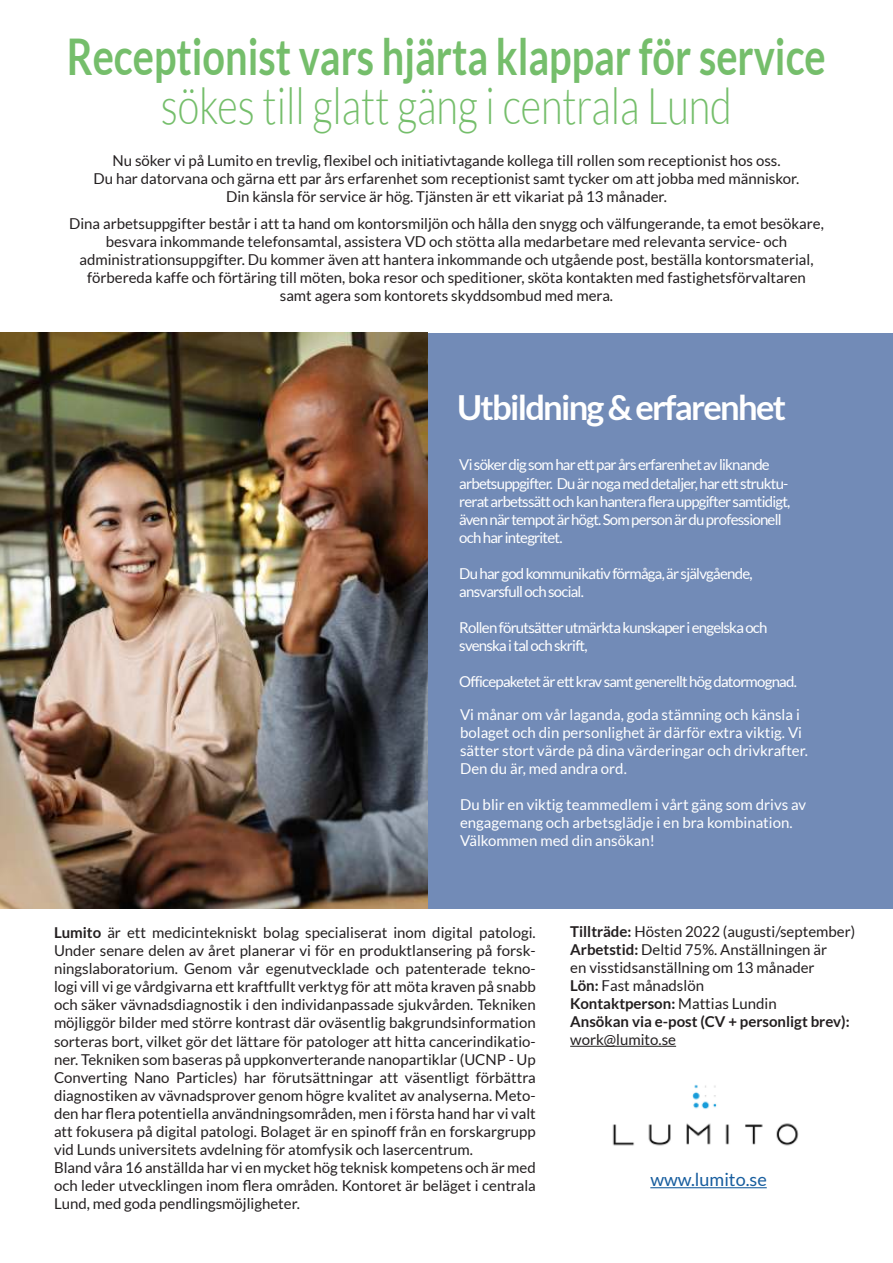
<style>
.page{position:relative;width:893px;height:1263px;background:#fff}
.page>*{position:absolute;margin:0;border:0;box-sizing:border-box;transform-origin:0 0}
.t1{font:700 50.7px "Lato";color:#75be6b;scale:.78 1}
.t2{font:300 50.7px "Lato";color:#75be6b;scale:.78 1}
.t3{font:700 34.5px "Lato";letter-spacing:-.05em;color:#fff}
.t4{font:18px "Lato";color:#175d9e}
.t5{font:15px/18px "Lato";color:#231f20;text-align:center}
.t6{font:15px/18px "Lato";letter-spacing:-.05em;color:#fff}
.t7{font:15px/18px "Lato";color:#fff}
.s1{font-weight:700}
</style>
<div class="page">
<div style="left:427px;top:333px;width:466px;height:575px;background:#728bb7"></div>
<hr style="left:650px;top:1187px;width:117px;height:1px;background:#175d9e">
<img style="left:612px;top:1084px;width:187px;height:62px">
<img style="left:0;top:333px;width:427px;height:575px">
<hr style="left:570px;top:1046px;width:106px;height:1px;background:#231f20">
<h1 class="t1" style="left:67px;top:35px;width:975px">Receptionist vars hjärta klappar för service</h1>
<h1 class="t2" style="left:161px;top:87px;width:734px">sökes till glatt gäng i centrala Lund</h1>
<p class="t5" style="left:94px;top:152px;width:707px">Nu söker vi på Lumito en trevlig, flexibel och initiativtagande kollega till rollen som receptionist hos oss.<br>Du har datorvana och gärna ett par års erfarenhet som receptionist samt tycker om att jobba med människor.<br>Din känsla för service är hög. Tjänsten är ett vikariat på 13 månader.</p>
<p class="t5" style="left:69px;top:215px;width:756px">Dina arbetsuppgifter består i att ta hand om kontorsmiljön och hålla den snygg och välfungerande, ta emot besökare, besvara inkommande telefonsamtal, assistera VD och stötta alla medarbetare med relevanta service- och administrationsuppgifter. Du kommer även att hantera inkommande och utgående post, beställa kontorsmaterial, förbereda kaffe och förtäring till möten, boka resor och speditioner, sköta kontakten med fastighetsförvaltaren<br>samt agera som kontorets skyddsombud med mera.</p>
<h2 class="t3" style="left:457px;top:392px;width:330px">Utbildning &amp; erfarenhet</h2>
<p class="t6" style="left:459px;top:457px;width:333px">Vi söker dig som har ett par års erfarenhet av liknande arbetsuppgifter. Du är noga med detaljer, har ett struktu&shy;rerat arbetssätt och kan hantera flera uppgifter samtidigt, även när tempot är högt. Som person är du professionell och har integritet.</p>
<p class="t6" style="left:459px;top:565px;width:295px">Du har god kommunikativ förmåga, är självgående, ansvarsfull och social.</p>
<p class="t6" style="left:459px;top:619px;width:310px">Rollen förutsätter utmärkta kunskaper i engelska och svenska i tal och skrift,</p>
<p class="t6" style="left:459px;top:673px;width:339px">Officepaketet är ett krav samt generellt hög datormognad.</p>
<p class="t7" style="left:460px;top:707px;width:349px">Vi månar om vår laganda, goda stämning och känsla i bolaget och din personlighet är därför extra viktig. Vi sätter stort värde på dina värderingar och drivkrafter.<br>Den du är, med andra ord.</p>
<p class="t7" style="left:460px;top:797px;width:348px">Du blir en viktig teammedlem i vårt gäng som drivs av engagemang och arbetsglädje i en bra kombination.<br>Välkommen med din ansökan!</p>
<p class="t5" style="left:54px;top:925px;width:483px;text-align:left"><span class="s1">Lumito</span> är ett medicintekniskt bolag specialiserat inom digital patologi.<br>Under senare delen av året planerar vi för en produktlansering på forsk&shy;ningslaboratorium. Genom vår egenutvecklade och patenterade tekno&shy;logi vill vi ge vårdgivarna ett kraftfullt verktyg för att möta kraven på snabb och säker vävnadsdiagnostik i den individanpassade sjukvården. Tekniken möjliggör bilder med större kontrast där oväsentlig bakgrundsinformation sorteras bort, vilket gör det lättare för patologer att hitta cancerindikatio&shy;ner. Tekniken som baseras på uppkonverterande nanopartiklar (UCNP - Up Converting Nano Particles) har förutsättningar att väsentligt förbättra diagnostiken av vävnadsprover genom högre kvalitet av analyserna. Meto&shy;den har flera potentiella användningsområden, men i första hand har vi valt att fokusera på digital patologi. Bolaget är en spinoff från en forskargrupp vid Lunds universitets avdelning för atomfysik och lasercentrum.<br>Bland våra 16 anställda har vi en mycket hög teknisk kompetens och är med och leder utvecklingen inom flera områden. Kontoret är beläget i centrala Lund, med goda pendlingsmöjligheter.</p>
<p class="t5" style="left:570px;top:924px;width:287px;text-align:left"><span class="s1">Tillträde:</span> Hösten 2022 (augusti/september)<br><span class="s1">Arbetstid:</span> Deltid 75%. Anställningen är<br>en visstidsanställning om 13 månader<br><span class="s1">Lön:</span> Fast månadslön<br><span class="s1">Kontaktperson:</span> Mattias Lundin<br><span class="s1">Ansökan via e-post (CV + personligt brev):</span></p>
<p class="t5" style="left:570px;top:1032px;width:107px">work@lumito.se</p>
<p class="t4" style="left:650px;top:1172px;width:118px">www.lumito.se</p>
</div>
